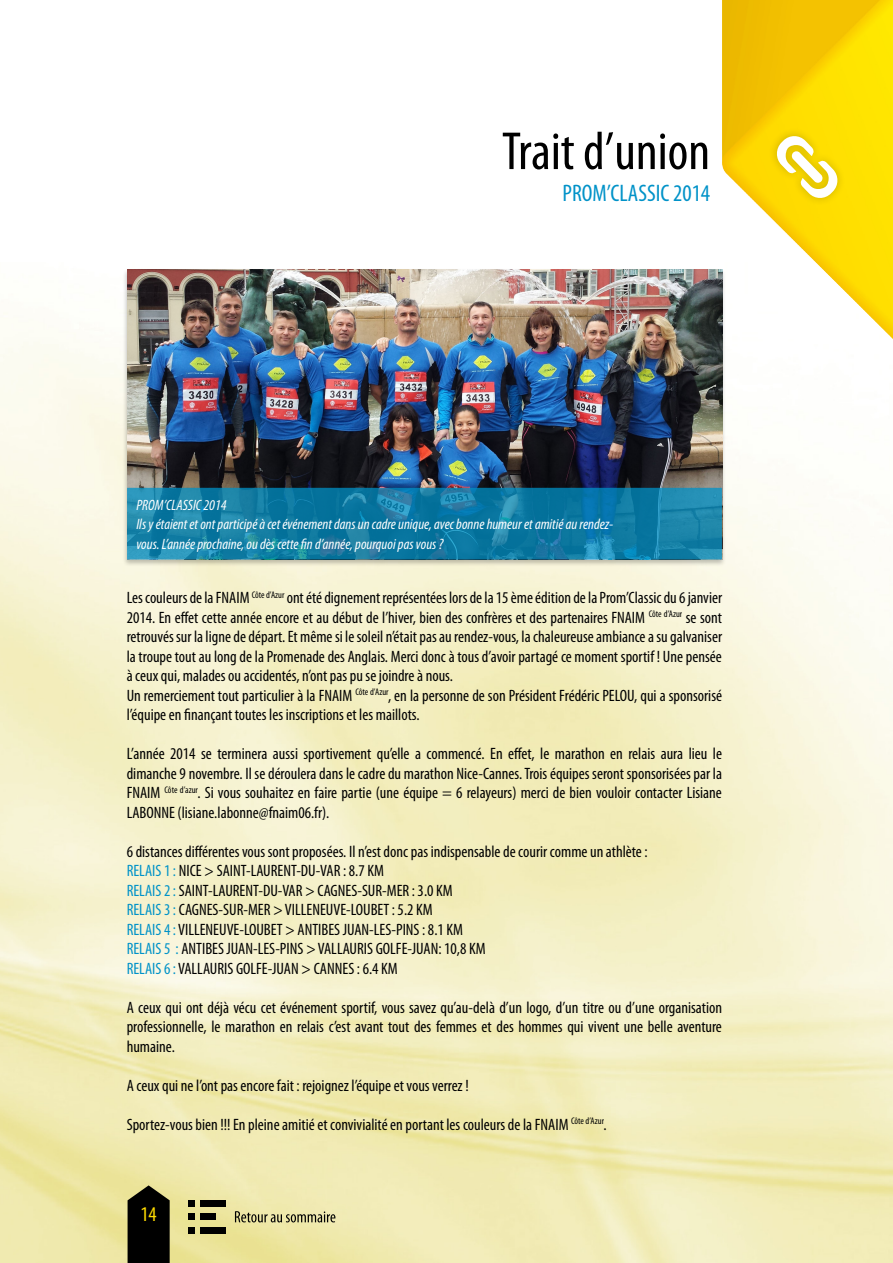
<style>
.page{position:relative;width:893px;height:1263px;background:#fff}
.page>*{position:absolute;margin:0;border:0;box-sizing:border-box;transform-origin:0 0}
.t1{font:condensed 54px "Myriad Pro";color:#000}
.t2{font:condensed 24px "Myriad Pro";color:#0092c8}
.t3{font:condensed 21px "Myriad Pro";color:#ffdc01}
.t4{font:condensed 16.5px/19.5px "Myriad Pro";color:#000}
.t5{font:italic condensed 15px/19.5px "Myriad Pro";color:#fff}
.s1{color:#0092c8}
</style>
<div class="page">
<img style="left:0;top:312px;width:893px;height:951px">
<svg style="left:128px;top:1185px;width:42px;height:78px;background:#191810"></svg>
<div style="left:201px;top:1213px;width:15px;height:7px;background:#000"></div>
<div style="left:201px;top:1227px;width:25px;height:6px;background:#000"></div>
<div style="left:201px;top:1200px;width:25px;height:7px;background:#000"></div>
<svg style="left:188px;top:1227px;width:6px;height:6px"></svg>
<div style="left:188px;top:1213px;width:6px;height:7px;background:#000"></div>
<div style="left:188px;top:1200px;width:6px;height:7px;background:#000"></div>
<svg style="left:235px;top:1211px;width:100px;height:11px"></svg>
<img style="left:723px;top:0;width:170px;height:394px">
<div style="left:768px;top:127px;width:78px;height:80px;background:#fedb00"></div>
<svg style="left:775px;top:135px;width:64px;height:65px"></svg>
<div style="left:122px;top:268px;width:605px;height:299px;background:#000;opacity:.25"></div>
<img style="left:127px;top:270px;width:595px;height:218px">
<svg style="left:127px;top:488px;width:595px;height:71px;background:#127ca5"></svg>
<h1 class="t1" style="left:502px;top:119px;width:210px">Trait d’union</h1>
<h2 class="t2" style="left:562px;top:178px;width:149px">PROM’CLASSIC 2014</h2>
<p class="t5" style="left:136px;top:495px;width:478px">PROM’CLASSIC 2014<br>Ils y étaient et ont participé à cet événement dans un cadre unique, avec bonne humeur et amitié au rendez&shy;vous. L’année prochaine, ou dès cette fin d’année, pourquoi pas vous ?</p>
<p class="t4" style="left:127px;top:588px;width:597px">Les couleurs de la FNAIM <sup>Côte</sup> <sup>d’Azur</sup> ont été dignement représentées lors de la 15 ème édition de la Prom’Classic du 6 janvier 2014. En effet cette année encore et au début de l’hiver, bien des confrères et des partenaires FNAIM <sup>Côte</sup> <sup>d’Azur</sup> se sont retrouvés sur la ligne de départ. Et même si le soleil n’était pas au rendez-vous, la chaleureuse ambiance a su galvaniser la troupe tout au long de la Promenade des Anglais. Merci donc à tous d’avoir partagé ce moment sportif ! Une pensée à ceux qui, malades ou accidentés, n’ont pas pu se joindre à nous.<br>Un remerciement tout particulier à la FNAIM <sup>Côte</sup> <sup>d’Azur</sup>, en la personne de son Président Frédéric PELOU, qui a sponsorisé l’équipe en finançant toutes les inscriptions et les maillots.</p>
<p class="t4" style="left:127px;top:744px;width:597px;text-align:justify">L’année 2014 se terminera aussi sportivement qu’elle a commencé. En effet, le marathon en relais aura lieu le dimanche 9 novembre. Il se déroulera dans le cadre du marathon Nice-Cannes. Trois équipes seront sponsorisées par la FNAIM <sup>Côte</sup> <sup>d’azur</sup>. Si vous souhaitez en faire partie (une équipe = 6 relayeurs) merci de bien vouloir contacter Lisiane LABONNE (lisiane.labonne@fnaim06.fr).</p>
<p class="t4" style="left:127px;top:841px;width:522px">6 distances différentes vous sont proposées. Il n’est donc pas indispensable de courir comme un athlète :<br><span class="s1">RELAIS 1 :</span> NICE &gt; SAINT-LAURENT-DU-VAR : 8.7 KM<br><span class="s1">RELAIS 2 :</span> SAINT-LAURENT-DU-VAR &gt; CAGNES-SUR-MER : 3.0 KM<br><span class="s1">RELAIS 3 :</span> CAGNES-SUR-MER &gt; VILLENEUVE-LOUBET : 5.2 KM<br><span class="s1">RELAIS 4 :</span> VILLENEUVE-LOUBET &gt; ANTIBES JUAN-LES-PINS : 8.1 KM<br><span class="s1">RELAIS 5 :</span> ANTIBES JUAN-LES-PINS &gt; VALLAURIS GOLFE-JUAN: 10,8 KM<br><span class="s1">RELAIS 6 :</span> VALLAURIS GOLFE-JUAN &gt; CANNES : 6.4 KM</p>
<p class="t4" style="left:127px;top:997px;width:597px;text-align:justify">A ceux qui ont déjà vécu cet événement sportif, vous savez qu’au-delà d’un logo, d’un titre ou d’une organisation professionnelle, le marathon en relais c’est avant tout des femmes et des hommes qui vivent une belle aventure humaine.</p>
<p class="t4" style="left:127px;top:1075px;width:343px">A ceux qui ne l’ont pas encore fait : rejoignez l’équipe et vous verrez !</p>
<p class="t4" style="left:127px;top:1114px;width:482px">Sportez-vous bien !!! En pleine amitié et convivialité en portant les couleurs de la FNAIM <sup>Côte</sup> <sup>d’Azur</sup>.</p>
<p class="t3" style="left:141px;top:1202px;width:18px">14</p>
</div>
